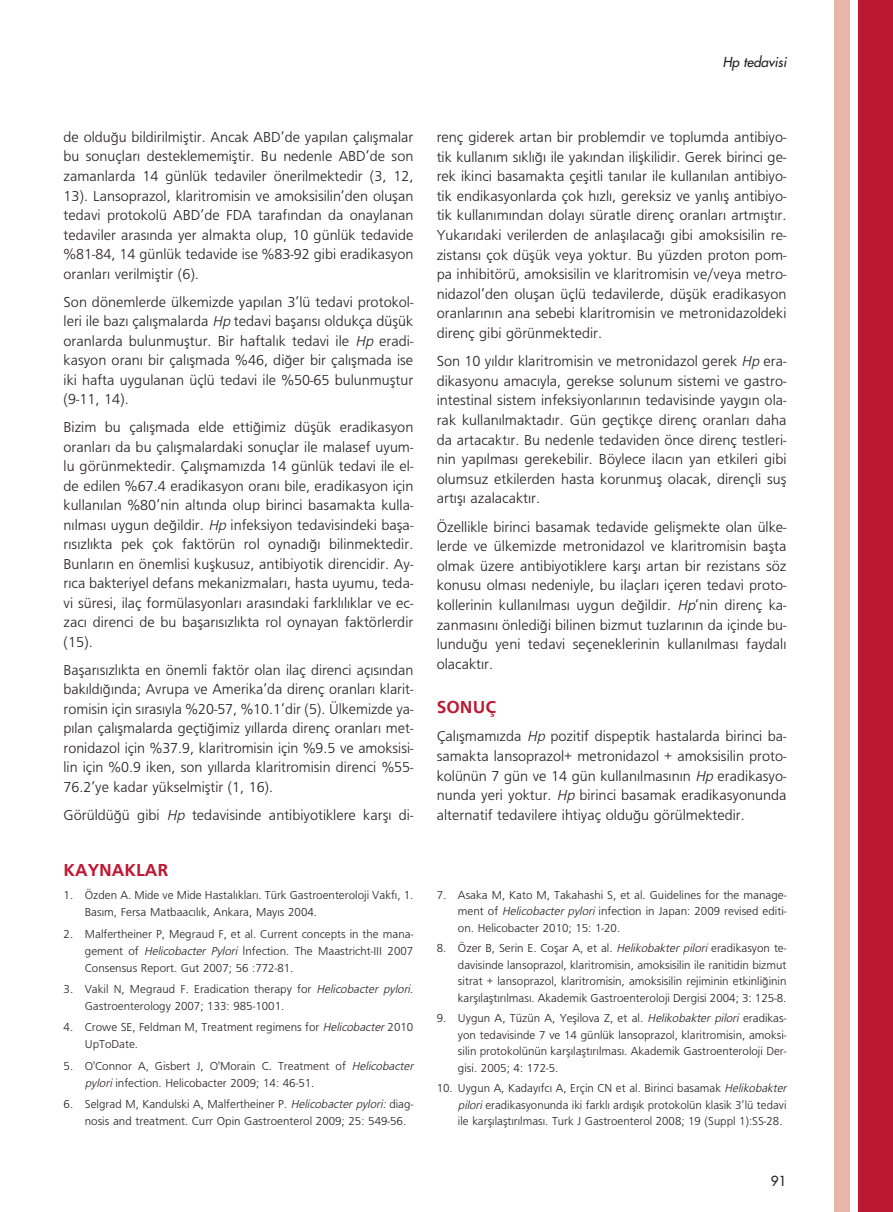
<style>
.page{position:relative;width:893px;height:1212px;background:#fff}
.page>*{position:absolute;margin:0;border:0;box-sizing:border-box;transform-origin:0 0}
.t1{font:18px "Frugal Sans Prestij";color:#bd1832}
.t2{font:15px/19.5px "Frugal Sans";color:#231f20;text-align:justify}
.t3{font:italic 13.5px "Futura";color:#231f20}
.t4{font:13.5px "Futura";color:#231f20}
.t5{font:12px/16.4px "Frugal Sans";color:#231f20}
.s1{font-style:italic}
</style>
<div class="page">
<div style="left:858px;top:0;width:35px;height:1212px;background:#bd1832"></div>
<div style="left:834px;top:0;width:15px;height:1212px;background:#e8b5ab"></div>
<p class="t3" style="left:723px;top:55px;width:65px">Hp tedavisi</p>
<p class="t2" style="left:64px;top:128px;width:351px">de oldu¤u bildirilmifltir. Ancak ABD’de yap›lan çal›flmalar bu sonuçlar› desteklememifltir. Bu nedenle ABD’de son zamanlarda 14 günlük tedaviler önerilmektedir (3, 12, 13). Lansoprazol, klaritromisin ve amoksisilin’den oluflan tedavi protokolü ABD’de FDA taraf›ndan da onaylanan tedaviler aras›nda yer almakta olup, 10 günlük tedavide %81-84, 14 günlük tedavide ise %83-92 gibi eradikasyon oranlar› verilmifltir (6).</p>
<p class="t2" style="left:64px;top:293px;width:351px">Son dönemlerde ülkemizde yap›lan 3’lü tedavi protokol&shy;leri ile baz› çal›flmalarda <span class="s1">Hp</span>tedavi baflar›s› oldukça düflük oranlarda bulunmufltur. Bir haftal›k tedavi ile <span class="s1">Hp</span> eradi&shy;kasyon oran› bir çal›flmada %46, di¤er bir çal›flmada ise iki hafta uygulanan üçlü tedavi ile %50-65 bulunmufltur (9-11, 14).</p>
<p class="t2" style="left:64px;top:418px;width:351px">Bizim bu çal›flmada elde etti¤imiz düflük eradikasyon oranlar› da bu çal›flmalardaki sonuçlar ile malasef uyum&shy;lu görünmektedir. Çal›flmam›zda 14 günlük tedavi ile el&shy;de edilen %67.4 eradikasyon oran› bile, eradikasyon için kullan›lan %80’nin alt›nda olup birinci basamakta kulla&shy;n›lmas› uygun de¤ildir. <span class="s1">Hp</span>infeksiyon tedavisindeki bafla&shy;r›s›zl›kta pek çok faktörün rol oynad›¤› bilinmektedir.<br>Bunlar›n en önemlisi kuflkusuz, antibiyotik direncidir. Ay&shy;r›ca bakteriyel defans mekanizmalar›, hasta uyumu, teda&shy;vi süresi, ilaç formülasyonlar› aras›ndaki farkl›l›klar ve ec&shy;zac› direnci de bu baflar›s›zl›kta rol oynayan faktörlerdir (15).</p>
<p class="t2" style="left:64px;top:661px;width:351px">Baflar›s›zl›kta en önemli faktör olan ilaç direnci aç›s›ndan bak›ld›¤›nda; Avrupa ve Amerika’da direnç oranlar› klarit&shy;romisin için s›ras›yla %20-57, %10.1’dir (5). Ülkemizde ya&shy;p›lan çal›flmalarda geçti¤imiz y›llarda direnç oranlar› met&shy;ronidazol için %37.9, klaritromisin için %9.5 ve amoksisi&shy;lin için %0.9 iken, son y›llarda klaritromisin direnci %55- 76.2’ye kadar yükselmifltir (1, 16).</p>
<p class="t2" style="left:64px;top:806px;width:351px">Görüldü¤ü gibi <span class="s1">Hp</span> tedavisinde antibiyotiklere karfl› di-</p>
<p class="t1" style="left:64px;top:862px;width:106px">KAYNAKLAR</p>
<p class="t5" style="left:85px;top:888px;width:330px;line-height:17px;text-indent:-21px">1. Özden A. Mide ve Mide Hastal›klar›. Türk Gastroenteroloji Vakf›, 1.<br>Bas›m, Fersa Matbaac›l›k, Ankara, May›s 2004.</p>
<p class="t5" style="left:85px;top:926px;width:330px;line-height:17px;text-align:justify;text-indent:-21px">2. Malfertheiner P, Megraud F, et al. Current concepts in the mana&shy;gement of <span class="s1">Helicobacter Pylori</span> ‹nfection. The Maastricht-III 2007<br>Consensus Report. Gut 2007; 56 :772-81.</p>
<p class="t5" style="left:85px;top:981px;width:330px;line-height:17px;text-indent:-21px">3. Vakil N, Megraud F. Eradication therapy for <span class="s1">Helicobacter pylori</span>.<br>Gastroenterology 2007; 133: 985-1001.</p>
<p class="t5" style="left:85px;top:1020px;width:330px;line-height:17px;text-indent:-21px">4. Crowe SE, Feldman M, Treatment regimens for <span class="s1">Helicobacter</span>2010<br>UpToDate.</p>
<p class="t5" style="left:85px;top:1058px;width:332px;line-height:17px;text-indent:-21px">5. O'Connor A, Gisbert J, O'Morain C. Treatment of <span class="s1">Helicobacter pylori</span>infection. Helicobacter 2009; 14: 46-51.</p>
<p class="t5" style="left:85px;top:1096px;width:330px;line-height:17px;text-indent:-21px">6. Selgrad M, Kandulski A, Malfertheiner P. <span class="s1">Helicobacter pylori:</span>diag&shy;nosis and treatment. Curr Opin Gastroenterol 2009; 25: 549-56.</p>
<p class="t2" style="left:437px;top:128px;width:351px">renç giderek artan bir problemdir ve toplumda antibiyo&shy;tik kullan›m s›kl›¤› ile yak›ndan iliflkilidir. Gerek birinci ge&shy;rek ikinci basamakta çeflitli tan›lar ile kullan›lan antibiyo&shy;tik endikasyonlarda çok h›zl›, gereksiz ve yanl›fl antibiyo&shy;tik kullan›m›ndan dolay› süratle direnç oranlar› artm›flt›r.<br>Yukar›daki verilerden de anlafl›laca¤› gibi amoksisilin re&shy;zistans› çok düflük veya yoktur. Bu yüzden proton pom&shy;pa inhibitörü, amoksisilin ve klaritromisin ve/veya metro&shy;nidazol’den oluflan üçlü tedavilerde, düflük eradikasyon oranlar›n›n ana sebebi klaritromisin ve metronidazoldeki direnç gibi görünmektedir.</p>
<p class="t2" style="left:437px;top:352px;width:351px">Son 10 y›ld›r klaritromisin ve metronidazol gerek <span class="s1">Hp</span>era&shy;dikasyonu amac›yla, gerekse solunum sistemi ve gastro&shy;intestinal sistem infeksiyonlar›n›n tedavisinde yayg›n ola&shy;rak kullan›lmaktad›r. Gün geçtikçe direnç oranlar› daha da artacakt›r. Bu nedenle tedaviden önce direnç testleri&shy;nin yap›lmas› gerekebilir. Böylece ilac›n yan etkileri gibi olumsuz etkilerden hasta korunmufl olacak, dirençli sufl art›fl› azalacakt›r.</p>
<p class="t2" style="left:437px;top:518px;width:351px">Özellikle birinci basamak tedavide geliflmekte olan ülke&shy;lerde ve ülkemizde metronidazol ve klaritromisin baflta olmak üzere antibiyotiklere karfl› artan bir rezistans söz konusu olmas› nedeniyle, bu ilaçlar› içeren tedavi proto&shy;kollerinin kullan›lmas› uygun de¤ildir. <span class="s1">Hp</span>’nin direnç ka&shy;zanmas›n› önledi¤i bilinen bizmut tuzlar›n›n da içinde bu&shy;lundu¤u yeni tedavi seçeneklerinin kullan›lmas› faydal› olacakt›r.</p>
<p class="t1" style="left:437px;top:700px;width:61px">SONUÇ</p>
<p class="t2" style="left:437px;top:728px;width:351px">Çal›flmam›zda <span class="s1">Hp</span> pozitif dispeptik hastalarda birinci ba&shy;samakta lansoprazol+ metronidazol + amoksisilin proto&shy;kolünün 7 gün ve 14 gün kullan›lmas›n›n <span class="s1">Hp</span>eradikasyo&shy;nunda yeri yoktur. <span class="s1">Hp</span> birinci basamak eradikasyonunda alternatif tedavilere ihtiyaç oldu¤u görülmektedir.</p>
<p class="t5" style="left:458px;top:888px;width:330px;text-align:justify;text-indent:-21px">7. Asaka M, Kato M, Takahashi S, et al. Guidelines for the manage&shy;ment of <span class="s1">Helicobacter pylori</span> infection in Japan: 2009 revised editi&shy;on. Helicobacter 2010; 15: 1-20.</p>
<p class="t5" style="left:458px;top:941px;width:330px;text-align:justify;text-indent:-21px">8. Özer B, Serin E. Coflar A, et al. <span class="s1">Helikobakter pilori</span> eradikasyon te&shy;davisinde lansoprazol, klaritromisin, amoksisilin ile ranitidin bizmut sitrat + lansoprazol, klaritromisin, amoksisilin rejiminin etkinli¤inin karfl›laflt›r›lmas›. Akademik Gastroenteroloji Dergisi 2004; 3: 125-8.</p>
<p class="t5" style="left:458px;top:1011px;width:330px;text-align:justify;text-indent:-21px">9. Uygun A, Tüzün A, Yeflilova Z, et al. <span class="s1">Helikobakter pilori</span> eradikas&shy;yon tedavisinde 7 ve 14 günlük lansoprazol, klaritromisin, amoksi&shy;silin protokolünün karfl›laflt›r›lmas›. Akademik Gastroenteroloji Der&shy;gisi. 2005; 4: 172-5.</p>
<p class="t5" style="left:458px;top:1081px;width:332px;text-indent:-21px">10. Uygun A, Kaday›fc› A, Erçin CN et al. Birinci basamak <span class="s1">Helikobakter pilori</span>eradikasyonunda iki farkl› ard›fl›k protokolün klasik 3’lü tedavi ile karfl›laflt›r›lmas›. Turk J Gastroenterol 2008; 19 (Suppl 1):SS-28.</p>
<p class="t4" style="left:771px;top:1174px;width:17px">91</p>
</div>
